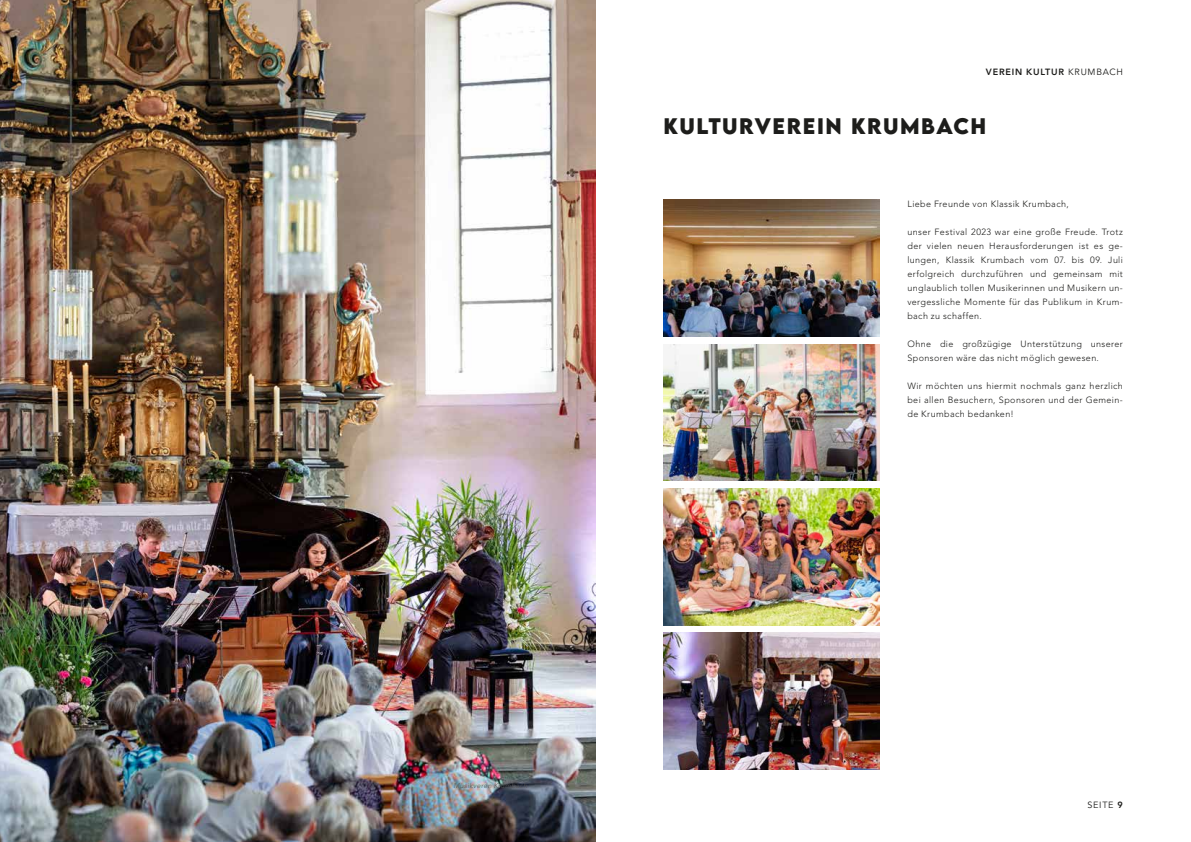
<style>
.page{position:relative;width:1191px;height:842px;background:#fff}
.page>*{position:absolute;margin:0;border:0;box-sizing:border-box;transform-origin:0 0}
.t1{font:700 20px "LEMONMILK";letter-spacing:.07em;color:#1d1d1b}
.t2{font:300 9px/14px "Avenir LT Std";letter-spacing:.04em;color:#1d1d1b;text-align:justify}
.t3{font:800 9px "Avenir LT Std";letter-spacing:.085em;color:#1d1d1b}
.t4{font:9px "Avenir LT Std";letter-spacing:.08em;color:#1d1d1b}
.t5{font:italic 300 7px "Avenir LT Std";letter-spacing:.045em;color:#575756}
.s1{font-weight:400}
.s2{font-weight:800}
</style>
<div class="page">
<img style="left:0;top:0;width:595px;height:842px">
<img style="left:663px;top:200px;width:216px;height:137px">
<img style="left:663px;top:344px;width:216px;height:137px">
<img style="left:663px;top:488px;width:216px;height:137px">
<img style="left:663px;top:632px;width:216px;height:137px">
<p class="t3" style="left:986px;top:66px;width:138px">VEREIN KULTUR <span class="s1">KRUMBACH</span></p>
<h1 class="t1" style="left:663px;top:113px;width:324px">KULTURVEREIN KRUMBACH</h1>
<p class="t2" style="left:907px;top:197px;width:163px">Liebe Freunde von Klassik Krumbach,</p>
<p class="t2" style="left:907px;top:225px;width:217px">unser Festival 2023 war eine große Freude. Trotz der vielen neuen Herausforderungen ist es ge&shy;lungen, Klassik Krumbach vom 07. bis 09. Juli erfolgreich durchzuführen und gemeinsam mit unglaublich tollen Musikerinnen und Musikern un&shy;vergessliche Momente für das Publikum in Krum&shy;bach zu schaffen.</p>
<p class="t2" style="left:907px;top:337px;width:217px">Ohne die großzügige Unterstützung unserer<br>Sponsoren wäre das nicht möglich gewesen.</p>
<p class="t2" style="left:907px;top:379px;width:217px">Wir möchten uns hiermit nochmals ganz herzlich bei allen Besuchern, Sponsoren und der Gemein&shy;de Krumbach bedanken!</p>
<p class="t5" style="left:453px;top:782px;width:75px">Musikveren Krumbach</p>
<p class="t4" style="left:1087px;top:799px;width:37px">SEITE <span class="s2">9</span></p>
</div>
